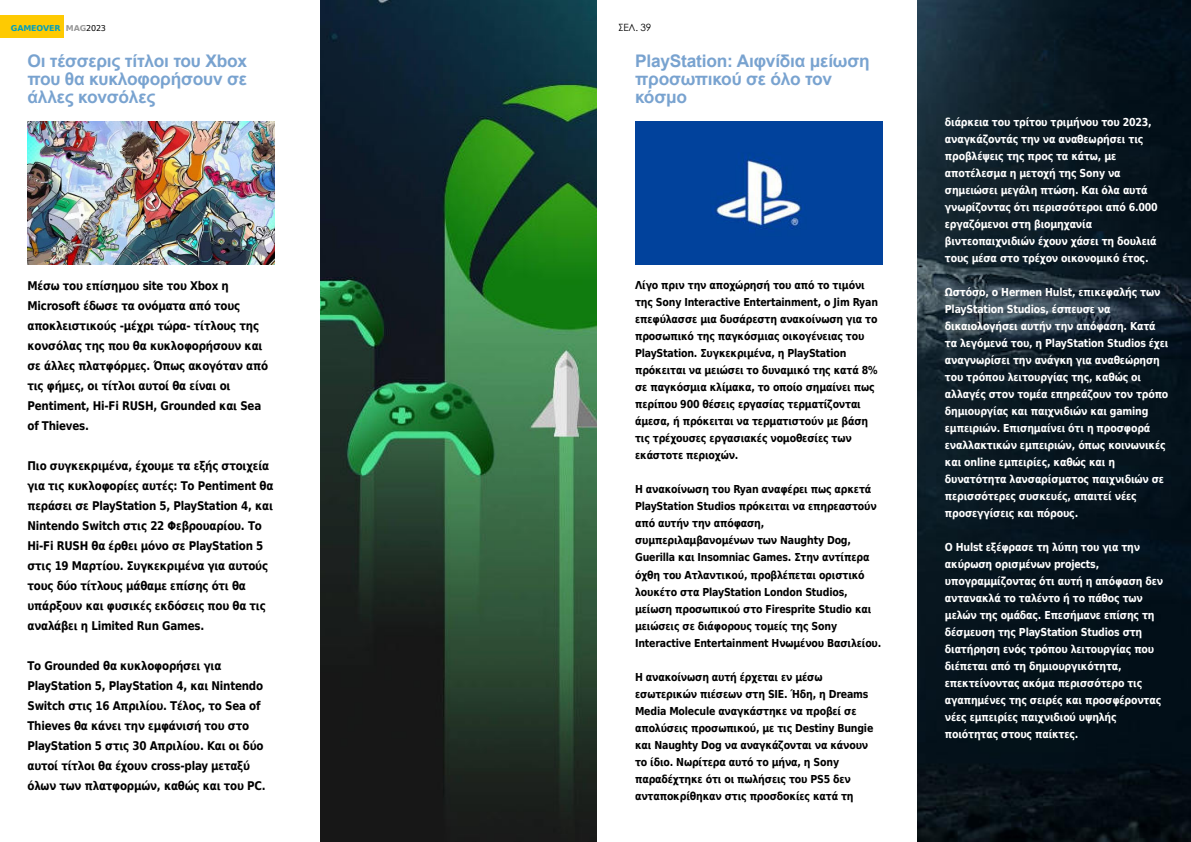
<style>
.page{position:relative;width:1191px;height:842px;background:#fff}
.page>*{position:absolute;margin:0;border:0;box-sizing:border-box;transform-origin:0 0}
.t1{font:700 17.4px/17.9px "Arial";letter-spacing:-.015em;color:rgb(0 81 166/.53);text-align:justify}
.t2{font:700 12px/20px "DejaVu Sans Condensed";letter-spacing:-.02em;color:#000;scale:.95 1}
.t3{font:700 11px/17px "DejaVu Sans Condensed";letter-spacing:-.02em;color:#fff;scale:.95 1}
.t4{font:700 11px/17px "DejaVu Sans Condensed";letter-spacing:-.02em;color:#000;scale:.95 1}
.t5{font:10px "Century Gothic";color:#000}
.t6{font:700 8px "DejaVu Sans";letter-spacing:-.02em;color:#009fc0}
.s1{color:#989898}
.s2{font-weight:400;color:#000}
</style>
<div class="page">
<div style="left:0;top:15px;width:64px;height:23px;background:#feca02"></div>
<img style="left:27px;top:121px;width:248px;height:144px">
<img style="left:918px;top:0;width:273px;height:842px">
<img style="left:635px;top:121px;width:247px;height:144px">
<img style="left:320px;top:0;width:277px;height:842px">
<p class="t6" style="left:11px;top:25px;width:97px">GAMEOVER <span class="s1">MAG</span><span class="s2">2023</span></p>
<p class="t5" style="left:618px;top:23px;width:34px">ΣΕΛ. 39</p>
<h1 class="t1" style="left:27px;top:54px;width:221px">Οι τέσσερις τίτλοι του Xbox που θα κυκλοφορήσουν σε άλλες κονσόλες</h1>
<p class="t2" style="left:27px;top:277px;width:255px">Μέσω του επίσημου site του Xbox η Microsoft έδωσε τα ονόματα από τους αποκλειστικούς -μέχρι τώρα- τίτλους της κονσόλας της που θα κυκλοφορήσουν και σε άλλες πλατφόρμες. Όπως ακογόταν από τις φήμες, οι τίτλοι αυτοί θα είναι οι Pentiment, Hi-Fi RUSH, Grounded και Sea of Thieves.</p>
<p class="t2" style="left:27px;top:457px;width:260px">Πιο συγκεκριμένα, έχουμε τα εξής στοιχεία για τις κυκλοφορίες αυτές: Το Pentiment θα περάσει σε PlayStation 5, PlayStation 4, και Nintendo Switch στις 22 Φεβρουαρίου. Το Hi-Fi RUSH θα έρθει μόνο σε PlayStation 5 στις 19 Μαρτίου. Συγκεκριμένα για αυτούς τους δύο τίτλους μάθαμε επίσης ότι θα υπάρξουν και φυσικές εκδόσεις που θα τις αναλάβει η Limited Run Games.</p>
<p class="t2" style="left:27px;top:657px;width:252px">Το Grounded θα κυκλοφορήσει για PlayStation 5, PlayStation 4, και Nintendo Switch στις 16 Απριλίου. Τέλος, το Sea of Thieves θα κάνει την εμφάνισή του στο PlayStation 5 στις 30 Απριλίου. Και οι δύο αυτοί τίτλοι θα έχουν cross-play μεταξύ όλων των πλατφορμών, καθώς και του PC.</p>
<h1 class="t1" style="left:635px;top:54px;width:236px;text-align:left">PlayStation: Αιφνίδια μείωση προσωπικού σε όλο τον κόσμο</h1>
<p class="t4" style="left:635px;top:278px;width:257px">Λίγο πριν την αποχώρησή του από το τιμόνι της Sony Interactive Entertainment, ο Jim Ryan επεφύλασσε μια δυσάρεστη ανακοίνωση για το προσωπικό της παγκόσμιας οικογένειας του PlayStation. Συγκεκριμένα, η PlayStation πρόκειται να μειώσει το δυναμικό της κατά 8% σε παγκόσμια κλίμακα, το οποίο σημαίνει πως περίπου 900 θέσεις εργασίας τερματίζονται άμεσα, ή πρόκειται να τερματιστούν με βάση τις τρέχουσες εργασιακές νομοθεσίες των εκάστοτε περιοχών.</p>
<p class="t4" style="left:635px;top:482px;width:261px">Η ανακοίνωση του Ryan αναφέρει πως αρκετά PlayStation Studios πρόκειται να επηρεαστούν από αυτήν την απόφαση, συμπεριλαμβανομένων των Naughty Dog, Guerilla και Insomniac Games. Στην αντίπερα όχθη του Ατλαντικού, προβλέπεται οριστικό λουκέτο στα PlayStation London Studios, μείωση προσωπικού στo Firesprite Studio και μειώσεις σε διάφορους τομείς της Sony Interactive Entertainment Ηνωμένου Βασιλείου.</p>
<p class="t4" style="left:635px;top:669px;width:252px">Η ανακοίνωση αυτή έρχεται εν μέσω εσωτερικών πιέσεων στη SIE. Ήδη, η Dreams Media Molecule αναγκάστηκε να προβεί σε απολύσεις προσωπικού, με τις Destiny Bungie και Naughty Dog να αναγκάζονται να κάνουν το ίδιο. Νωρίτερα αυτό το μήνα, η Sony παραδέχτηκε ότι οι πωλήσεις του PS5 δεν ανταποκρίθηκαν στις προσδοκίες κατά τη</p>
<p class="t3" style="left:945px;top:115px;width:226px">διάρκεια του τρίτου τριμήνου του 2023, αναγκάζοντάς την να αναθεωρήσει τις προβλέψεις της προς τα κάτω, με αποτέλεσμα η μετοχή της Sony να σημειώσει μεγάλη πτώση. Και όλα αυτά γνωρίζοντας ότι περισσότεροι από 6.000 εργαζόμενοι στη βιομηχανία βιντεοπαιχνιδιών έχουν χάσει τη δουλειά τους μέσα στο τρέχον οικονομικό έτος.</p>
<p class="t3" style="left:945px;top:285px;width:237px">Ωστόσο, ο Hermen Hulst, επικεφαλής των PlayStation Studios, έσπευσε να δικαιολογήσει αυτήν την απόφαση. Κατά τα λεγόμενά του, η PlayStation Studios έχει αναγνωρίσει την ανάγκη για αναθεώρηση του τρόπου λειτουργίας της, καθώς οι αλλαγές στον τομέα επηρεάζουν τον τρόπο δημιουργίας και παιχνιδιών και gaming εμπειριών. Επισημαίνει ότι η προσφορά εναλλακτικών εμπειριών, όπως κοινωνικές και online εμπειρίες, καθώς και η δυνατότητα λανσαρίσματος παιχνιδιών σε περισσότερες συσκευές, απαιτεί νέες προσεγγίσεις και πόρους.</p>
<p class="t3" style="left:945px;top:540px;width:231px">Ο Hulst εξέφρασε τη λύπη του για την ακύρωση ορισμένων projects, υπογραμμίζοντας ότι αυτή η απόφαση δεν αντανακλά το ταλέντο ή το πάθος των μελών της ομάδας. Επεσήμανε επίσης τη δέσμευση της PlayStation Studios στη διατήρηση ενός τρόπου λειτουργίας που διέπεται από τη δημιουργικότητα, επεκτείνοντας ακόμα περισσότερο τις αγαπημένες της σειρές και προσφέροντας νέες εμπειρίες παιχνιδιού υψηλής ποιότητας στους παίκτες.</p>
</div>
